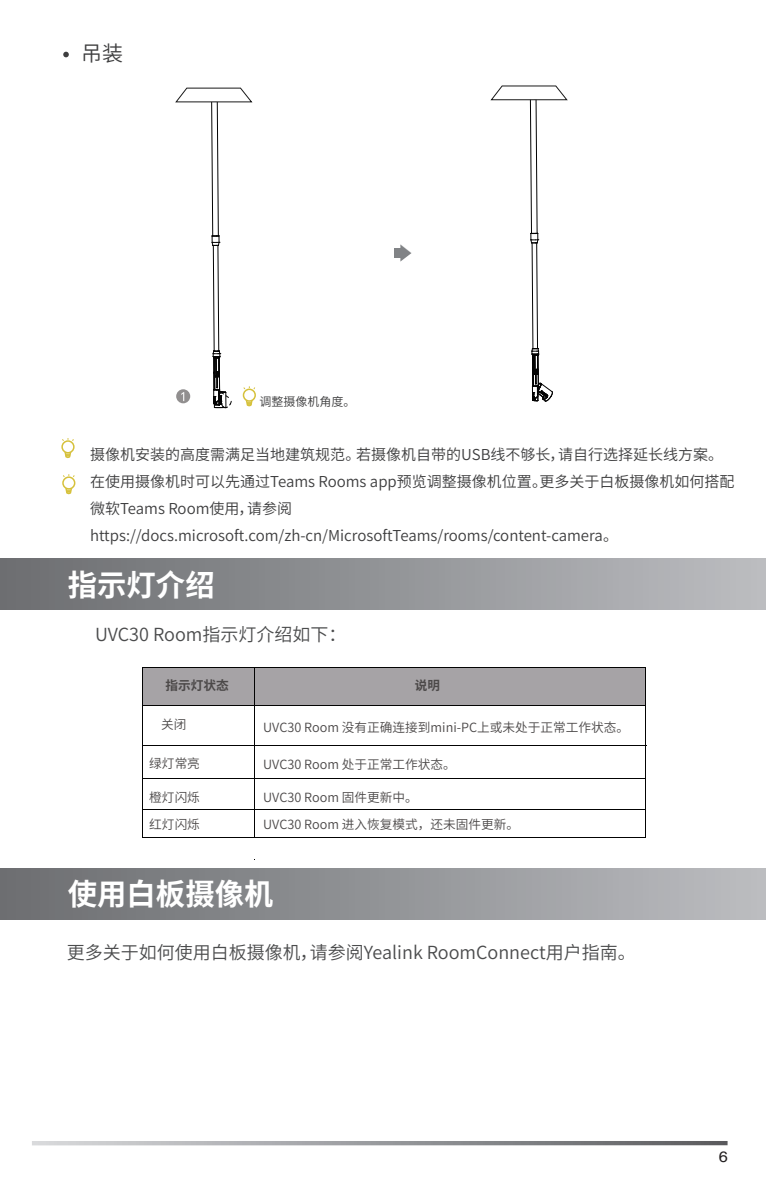
<style>
.page{position:relative;width:766px;height:1191px;background:#fff}
.page>*{position:absolute;margin:0;border:0;box-sizing:border-box;transform-origin:0 0}
.t1{font:700 30px "Source Han Sans CN";color:#fff}
.t2{font:21px "Source Han Sans CN";color:#3e3e3f}
.t3{font:18px "Source Han Sans CN";color:#4b4c4d}
.t4{font:15px/27px "Source Han Sans CN";color:#3e3e3f}
.t5{font:15px "Helvetica LT";color:#231f20;scale:1.08 1}
.t6{font:12.6px/27px "Source Han Sans CN";color:#4c4949}
.t7{font:700 12.6px "Source Han Sans CN";color:#4c4949}
.t8{font:12px "Source Han Sans CN";color:#3e3e3f}
</style>
<div class="page">
<hr style="left:531px;top:243px;width:2px;height:105px;background:#030303">
<hr style="left:536px;top:243px;width:2px;height:105px;background:#030303">
<hr style="left:213px;top:245px;width:2px;height:106px;background:#030303">
<hr style="left:217px;top:245px;width:2px;height:106px;background:#030303">
<svg style="left:531px;top:348px;width:21px;height:53px"></svg>
<svg style="left:212px;top:350px;width:19px;height:58px"></svg>
<svg style="left:175px;top:88px;width:77px;height:158px"></svg>
<svg style="left:490px;top:86px;width:77px;height:157px"></svg>
<svg style="left:63px;top:52px;width:6px;height:5px"></svg>
<svg style="left:176px;top:389px;width:14px;height:14px"></svg>
<svg style="left:181px;top:392px;width:3px;height:9px"></svg>
<div style="left:243px;top:388px;width:13px;height:14px;border:2px solid #d6c13b;border-radius:50%"></div>
<svg style="left:243px;top:386px;width:12px;height:4px"></svg>
<svg style="left:245px;top:398px;width:8px;height:9px"></svg>
<div style="left:61px;top:440px;width:14px;height:13px;border:2px solid #d6c13b;border-radius:50%"></div>
<svg style="left:62px;top:438px;width:12px;height:4px"></svg>
<div style="left:62px;top:476px;width:13px;height:13px;border:2px solid #d6c13b;border-radius:50%"></div>
<svg style="left:62px;top:450px;width:13px;height:28px"></svg>
<svg style="left:64px;top:486px;width:9px;height:9px"></svg>
<div style="left:394px;top:249px;width:7px;height:9px;background:#818386"></div>
<svg style="left:400px;top:245px;width:11px;height:16px"></svg>
<svg style="left:32px;top:1141px;width:695px;height:4px;background:#989a9c"></svg>
<div style="left:143px;top:667px;width:111px;height:38px;background:#a6a3a6"></div>
<div style="left:254px;top:667px;width:391px;height:38px;background:#a6a3a6"></div>
<hr style="left:143px;top:667px;width:111px;height:1px;background:#030303">
<hr style="left:254px;top:667px;width:391px;height:1px;background:#030303">
<hr style="left:142px;top:667px;width:1px;height:38px;background:#030303">
<hr style="left:254px;top:667px;width:1px;height:38px;background:#030303">
<hr style="left:645px;top:667px;width:1px;height:38px;background:#030303">
<hr style="left:143px;top:705px;width:111px;height:1px;background:#030303">
<hr style="left:254px;top:705px;width:391px;height:1px;background:#030303">
<hr style="left:142px;top:706px;width:1px;height:37px;background:#030303">
<hr style="left:254px;top:706px;width:1px;height:37px;background:#030303">
<hr style="left:645px;top:706px;width:1px;height:37px;background:#030303">
<hr style="left:142px;top:744px;width:1px;height:38px;background:#030303">
<hr style="left:254px;top:744px;width:1px;height:38px;background:#030303">
<hr style="left:645px;top:744px;width:1px;height:38px;background:#030303">
<hr style="left:143px;top:744px;width:503px;height:1px;background:#030303">
<hr style="left:142px;top:782px;width:1px;height:38px;background:#030303">
<hr style="left:254px;top:782px;width:1px;height:38px;background:#030303">
<hr style="left:645px;top:781px;width:1px;height:56px;background:#030303">
<hr style="left:142px;top:778px;width:503px;height:1px;background:#030303">
<hr style="left:143px;top:809px;width:502px;height:1px;background:#030303">
<svg style="left:142px;top:820px;width:1px;height:18px"></svg>
<hr style="left:143px;top:837px;width:111px;height:1px;background:#030303">
<svg style="left:254px;top:820px;width:1px;height:17px"></svg>
<hr style="left:254px;top:837px;width:391px;height:1px;background:#030303">
<div style="left:0;top:558px;width:765px;height:51px;background:linear-gradient(to right,#6b6d70,#bbbcc0)"></div>
<div style="left:0;top:868px;width:765px;height:51px;background:linear-gradient(to right,#6b6d70,#bbbcc0)"></div>
<h2 class="t2" style="left:81px;top:42px;width:43px">吊装</h2>
<p class="t8" style="left:259px;top:394px;width:98px">调整摄像机角度。</p>
<p class="t4" style="left:90px;top:441px;width:645px">摄像机安装的高度需满足当地建筑规范。若摄像机自带的USB线不够长，请自行选择延长线方案。在使用摄像机时可以先通过Teams Rooms app预览调整摄像机位置。更多关于白板摄像机如何搭配微软Teams Room使用，请参阅https://docs.microsoft.com/zh-cn/MicrosoftTeams/rooms/content-camera。</p>
<h1 class="t1" style="left:68px;top:567px;width:148px">指示灯介绍</h1>
<p class="t3" style="left:95px;top:624px;width:253px">UVC30 Room指示灯介绍如下：</p>
<p class="t7" style="left:165px;top:678px;width:65px">指示灯状态</p>
<p class="t7" style="left:415px;top:678px;width:27px">说明</p>
<p class="t6" style="left:161px;top:711px;width:27px">关闭</p>
<p class="t6" style="left:149px;top:750px;width:52px">绿灯常亮</p>
<p class="t6" style="left:149px;top:784px;width:52px">橙灯闪烁红灯闪烁</p>
<p class="t6" style="left:263px;top:714px;width:367px">UVC30 Room 没有正确连接到mini-PC上或未处于正常工作状态。</p>
<p class="t6" style="left:263px;top:751px;width:194px">UVC30 Room 处于正常工作状态。</p>
<p class="t6" style="left:263px;top:783px;width:257px">UVC30 Room 固件更新中。<br>UVC30 Room 进入恢复模式，还未固件更新。</p>
<h1 class="t1" style="left:68px;top:877px;width:207px">使用白板摄像机</h1>
<p class="t3" style="left:67px;top:942px;width:570px">更多关于如何使用白板摄像机，请参阅Yealink RoomConnect用户指南。</p>
<p class="t5" style="left:718px;top:1150px;width:10px">6</p>
</div>
